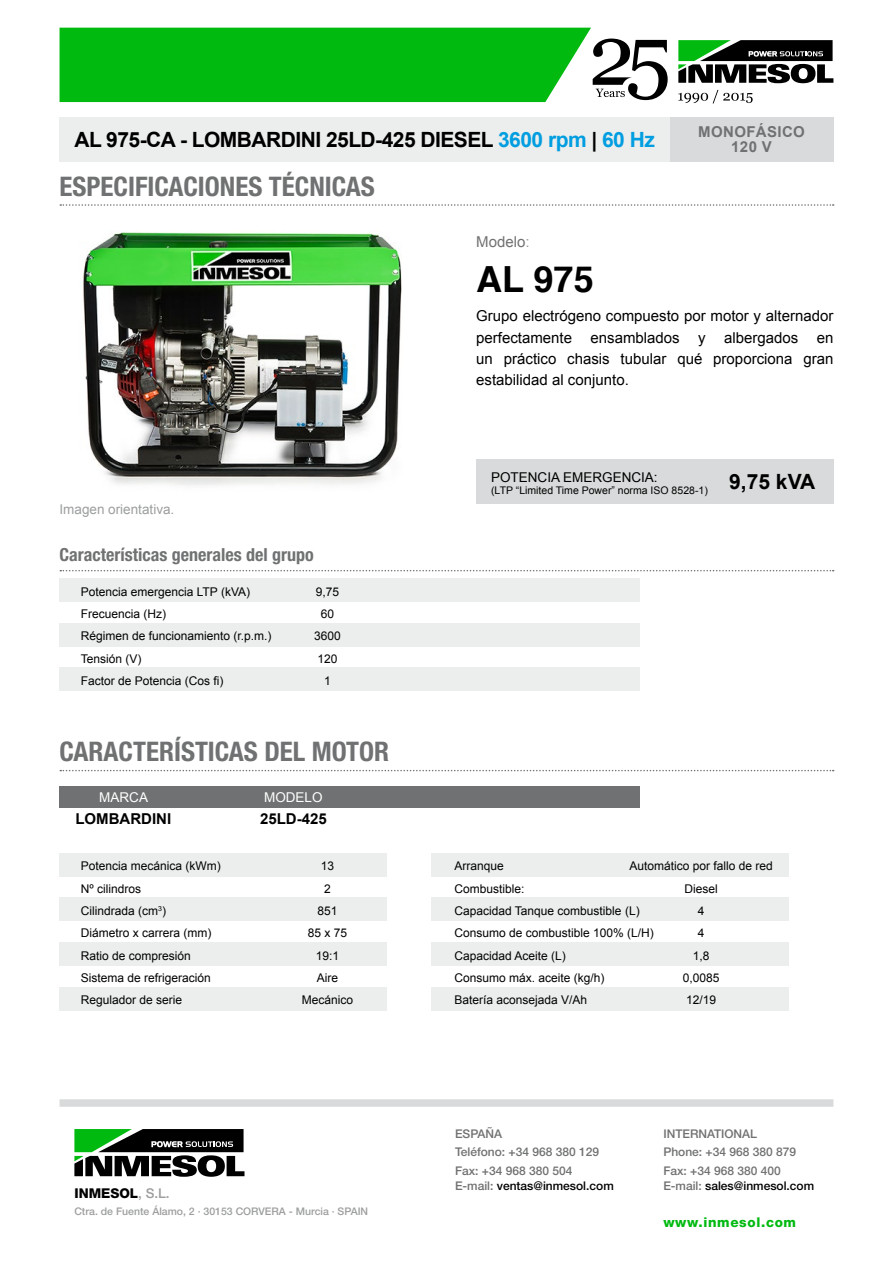
<style>
.page{position:relative;width:893px;height:1263px;background:#fff}
.page>*{position:absolute;margin:0;border:0;box-sizing:border-box;transform-origin:0 0}
.t1{font:700 36px "Helvetica";color:#000}
.t2{font:700 condensed 27px "Helvetica Neue LT Std";color:#707172}
.t3{font:700 21px "Arial";letter-spacing:-.025em;color:#000}
.t4{font:700 condensed 18px "Helvetica Neue LT Std";color:#707172}
.t5{font:15px/21.3px "Arial";color:#000;text-align:justify}
.t6{font:700 15px "Arial";color:#000}
.t7{font:700 15px/15px "Arial";letter-spacing:.025em;color:#707172;text-align:center}
.t8{font:15px "Arial";color:#707172}
.t9{font:13.5px "Arial";color:#000}
.t10{font:13.5px "Arial";color:#9c9e9f}
.t11{font:800 13.5px "Helvetica Neue LT Std";letter-spacing:.05em;color:#01ba10}
.t12{font:800 13.5px "Helvetica Neue LT Std";color:#000}
.t13{font:13.5px "Arial";color:#fff}
.t14{font:12px "Arial";color:#000}
.t15{font:500 12px/18.6px "Helvetica Neue LT Std";color:#707172}
.t16{font:500 12px "Helvetica Neue LT Std";color:#000}
.t17{font:500 10.5px "Helvetica Neue LT Std";color:#9c9e9f}
.t18{font:10.5px "Arial";color:#000}
.s1{color:#009ee0}
.s2{font-weight:500;color:#9c9e9f}
.s3{color:#9c9e9f}
.s4{color:#707172}
</style>
<div class="page">
<div style="left:60px;top:1099px;width:773px;height:8px;background:#d9dadb"></div>
<svg style="left:74px;top:1129px;width:170px;height:48px"></svg>
<svg style="left:678px;top:90px;width:75px;height:13px"></svg>
<svg style="left:678px;top:40px;width:155px;height:43px"></svg>
<svg style="left:60px;top:28px;width:608px;height:74px;background:#20bb2c"></svg>
<img style="left:83px;top:232px;width:319px;height:253px">
<svg style="left:60px;top:204px;width:774px;height:2px"></svg>
<svg style="left:60px;top:570px;width:774px;height:1px"></svg>
<div style="left:60px;top:578px;width:580px;height:24px;background:#eceded"></div>
<div style="left:60px;top:623px;width:580px;height:23px;background:#eceded"></div>
<div style="left:60px;top:668px;width:580px;height:23px;background:#eceded"></div>
<div style="left:60px;top:853px;width:327px;height:23px;background:#eceded"></div>
<div style="left:432px;top:853px;width:357px;height:23px;background:#eceded"></div>
<div style="left:432px;top:898px;width:357px;height:23px;background:#eceded"></div>
<div style="left:432px;top:942px;width:357px;height:24px;background:#eceded"></div>
<div style="left:432px;top:987px;width:357px;height:23px;background:#eceded"></div>
<div style="left:60px;top:898px;width:327px;height:23px;background:#eceded"></div>
<div style="left:60px;top:942px;width:327px;height:24px;background:#eceded"></div>
<div style="left:60px;top:987px;width:327px;height:23px;background:#eceded"></div>
<svg style="left:60px;top:770px;width:774px;height:1px"></svg>
<div style="left:60px;top:787px;width:580px;height:21px;background:#707172"></div>
<div style="left:476px;top:459px;width:357px;height:45px;background:#d9dadb"></div>
<div style="left:60px;top:117px;width:610px;height:45px;background:#eceded"></div>
<div style="left:670px;top:117px;width:163px;height:45px;background:#d9dadb"></div>
<h3 class="t3" style="left:74px;top:126px;width:582px">AL 975-CA - LOMBARDINI 25LD-425 DIESEL <span class="s1">3600 rpm</span> | <span class="s1">60 Hz</span></h3>
<p class="t7" style="left:698px;top:125px;width:108px">MONOFÁSICO<br>120 V</p>
<h2 class="t2" style="left:60px;top:170px;width:317px">ESPECIFICACIONES TÉCNICAS</h2>
<p class="t10" style="left:60px;top:500px;width:116px">Imagen orientativa.</p>
<h3 class="t4" style="left:60px;top:544px;width:256px">Características generales del grupo</h3>
<p class="t14" style="left:81px;top:583px;width:171px">Potencia emergencia LTP (kVA)</p>
<p class="t14" style="left:316px;top:583px;width:25px">9,75</p>
<p class="t14" style="left:81px;top:606px;width:87px">Frecuencia (Hz)</p>
<p class="t14" style="left:321px;top:606px;width:15px">60</p>
<p class="t14" style="left:81px;top:628px;width:192px">Régimen de funcionamiento (r.p.m.)</p>
<p class="t14" style="left:314px;top:628px;width:28px">3600</p>
<p class="t14" style="left:81px;top:650px;width:62px">Tensión (V)</p>
<p class="t14" style="left:317px;top:650px;width:22px">120</p>
<p class="t14" style="left:81px;top:673px;width:144px">Factor de Potencia (Cos fi)</p>
<p class="t14" style="left:324px;top:673px;width:8px">1</p>
<h2 class="t2" style="left:60px;top:735px;width:331px">CARACTERÍSTICAS DEL MOTOR</h2>
<p class="t13" style="left:99px;top:789px;width:50px">MARCA</p>
<p class="t13" style="left:264px;top:789px;width:60px">MODELO</p>
<p class="t6" style="left:75px;top:809px;width:97px">LOMBARDINI</p>
<p class="t6" style="left:260px;top:809px;width:68px">25LD-425</p>
<p class="t14" style="left:81px;top:858px;width:142px">Potencia mecánica (kWm)</p>
<p class="t14" style="left:321px;top:858px;width:15px">13</p>
<p class="t14" style="left:81px;top:880px;width:62px">Nº cilindros</p>
<p class="t14" style="left:324px;top:880px;width:8px">2</p>
<p class="t14" style="left:81px;top:903px;width:87px">Cilindrada (cm<sup>3</sup>)</p>
<p class="t14" style="left:317px;top:903px;width:22px">851</p>
<p class="t14" style="left:81px;top:925px;width:132px">Diámetro x carrera (mm)</p>
<p class="t14" style="left:308px;top:925px;width:41px">85 x 75</p>
<p class="t14" style="left:81px;top:947px;width:112px">Ratio de compresión</p>
<p class="t14" style="left:316px;top:947px;width:25px">19:1</p>
<p class="t14" style="left:81px;top:970px;width:132px">Sistema de refrigeración</p>
<p class="t14" style="left:317px;top:970px;width:23px">Aire</p>
<p class="t14" style="left:81px;top:992px;width:103px">Regulador de serie</p>
<p class="t14" style="left:302px;top:992px;width:53px">Mecánico</p>
<p class="t12" style="left:74px;top:1185px;width:97px">INMESOL<span class="s2">, S.L.</span></p>
<p class="t17" style="left:74px;top:1205px;width:295px">Ctra. de Fuente Álamo, 2 · 30153 CORVERA - Murcia · SPAIN</p>
<p class="t8" style="left:476px;top:232px;width:55px">Modelo<span class="s3">:</span></p>
<h1 class="t1" style="left:476px;top:250px;width:119px">AL 975</h1>
<p class="t5" style="left:476px;top:306px;width:359px">Grupo electrógeno compuesto por motor y alternador perfectamente ensamblados y albergados en un práctico chasis tubular qué proporciona gran estabilidad al conjunto.</p>
<p class="t9" style="left:491px;top:468px;width:168px">POTENCIA EMERGENCIA:</p>
<p class="t18" style="left:491px;top:484px;width:326px">(LTP “Limited Time Power” norma ISO 8528-1) <sup>9,75</sup> <sup>kVA</sup></p>
<p class="t14" style="left:454px;top:858px;width:51px">Arranque</p>
<p class="t14" style="left:629px;top:858px;width:145px">Automático por fallo de red</p>
<p class="t14" style="left:454px;top:880px;width:72px">Combustible:</p>
<p class="t14" style="left:684px;top:880px;width:35px">Diesel</p>
<p class="t14" style="left:454px;top:903px;width:187px">Capacidad Tanque combustible (L)</p>
<p class="t14" style="left:698px;top:903px;width:8px">4</p>
<p class="t14" style="left:454px;top:925px;width:201px">Consumo de combustible 100% (L/H)</p>
<p class="t14" style="left:698px;top:925px;width:8px">4</p>
<p class="t14" style="left:454px;top:947px;width:113px">Capacidad Aceite (L)</p>
<p class="t14" style="left:693px;top:947px;width:18px">1,8</p>
<p class="t14" style="left:454px;top:970px;width:152px">Consumo máx. aceite (kg/h)</p>
<p class="t14" style="left:683px;top:970px;width:38px">0,0085</p>
<p class="t14" style="left:454px;top:992px;width:134px">Batería aconsejada V/Ah</p>
<p class="t14" style="left:686px;top:992px;width:32px">12/19</p>
<p class="t15" style="left:455px;top:1124px;width:146px">ESPAÑA<br>Teléfono: +34 968 380 129<br>Fax: +34 968 380 504</p>
<p class="t16" style="left:455px;top:1178px;width:160px"><span class="s4">E-mail:</span> ventas@inmesol.com</p>
<p class="t15" style="left:663px;top:1124px;width:134px">INTERNATIONAL<br>Phone: +34 968 380 879<br>Fax: +34 968 380 400</p>
<p class="t16" style="left:663px;top:1178px;width:152px"><span class="s4">E-mail:</span> sales@inmesol.com</p>
<p class="t11" style="left:663px;top:1214px;width:134px">www.inmesol.com</p>
</div>
